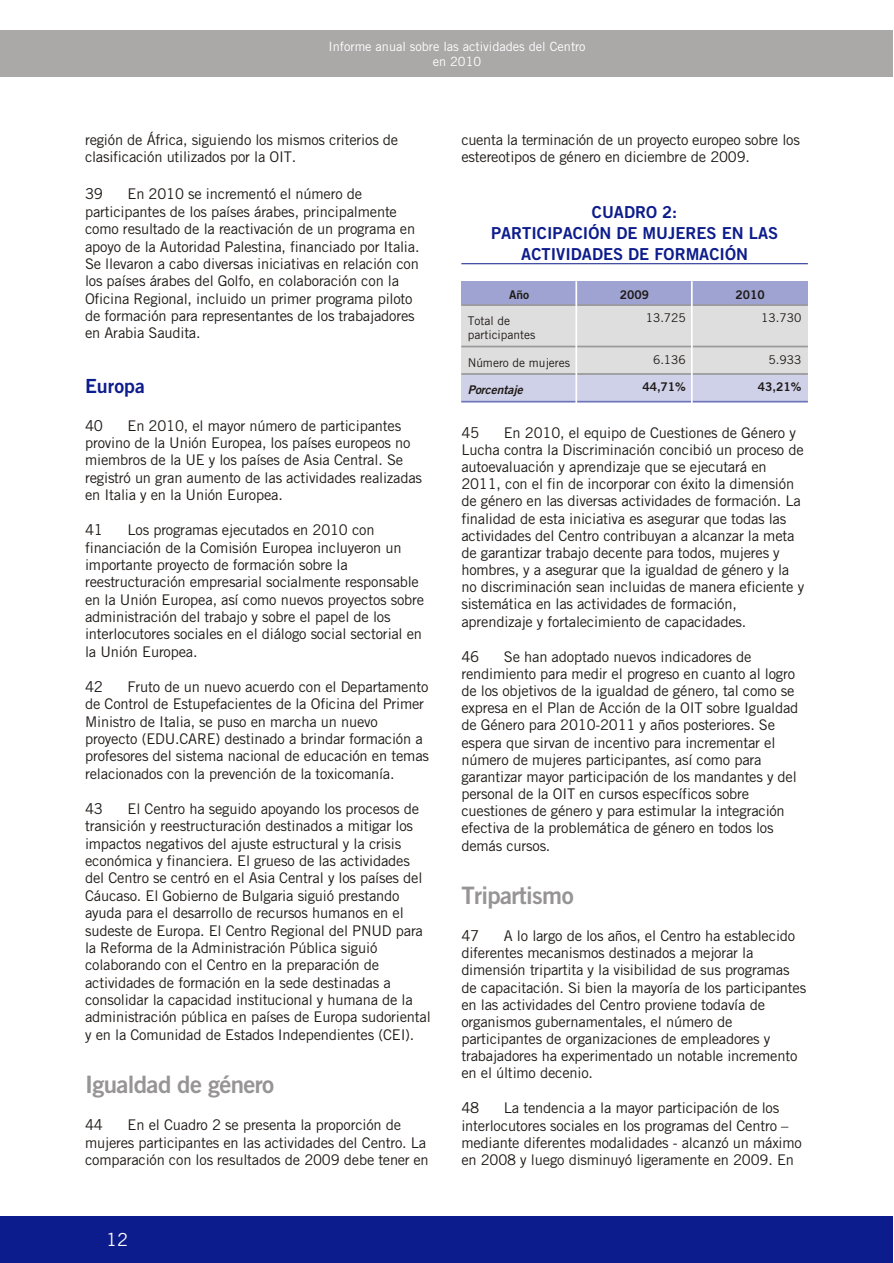
<style>
.page{position:relative;width:894px;height:1263px;background:#fff}
.page>*{position:absolute;margin:0;border:0;box-sizing:border-box;transform-origin:0 0}
.t1{font:24px "Trade Gothic Bold Two";letter-spacing:-.025em;color:#969494}
.t2{font:19.5px "Trade Gothic Bold Two";color:#0d1c8c}
.t3{font:18px "Trade Gothic";color:#fff}
.t4{font:16.5px/20.9px "Trade Gothic Bold Two";color:#0d1c8c;text-align:center}
.t5{font:15px "Trade Gothic";letter-spacing:-.015em;color:#1f1a17}
.t6{font:14.7px/17.4px "Trade Gothic";letter-spacing:-.01em;color:#1f1a17}
.t7{font:12.75px/14.9px "Trade Gothic";color:#fff;text-align:center}
.t8{font:12px/14px "Trade Gothic";color:#1f1a17}
.t9{font:12px "Trade Gothic Bold Two";color:#1f1a17}
.t10{font:italic 12px "Trade Gothic Bold Two";letter-spacing:-.005em;color:#1f1a17}
</style>
<div class="page">
<div style="left:0;top:1216px;width:893px;height:47px;background:#0d1c8c"></div>
<hr style="left:461px;top:263px;width:347px;height:1px;background:#0d1c8c">
<div style="left:461px;top:281px;width:116px;height:25px;background:#9ea3d1"></div>
<div style="left:577px;top:281px;width:115px;height:25px;background:#9ea3d1"></div>
<div style="left:692px;top:281px;width:116px;height:25px;background:#9ea3d1"></div>
<div style="left:461px;top:306px;width:116px;height:41px;background:#dedede"></div>
<div style="left:577px;top:306px;width:115px;height:41px;background:#dedede"></div>
<div style="left:692px;top:306px;width:116px;height:41px;background:#dedede"></div>
<div style="left:461px;top:347px;width:116px;height:27px;background:#dedede"></div>
<div style="left:577px;top:347px;width:115px;height:27px;background:#dedede"></div>
<div style="left:692px;top:347px;width:116px;height:27px;background:#dedede"></div>
<div style="left:461px;top:374px;width:116px;height:28px;background:#cfd1e8"></div>
<div style="left:577px;top:374px;width:115px;height:28px;background:#cfd1e8"></div>
<div style="left:692px;top:374px;width:116px;height:28px;background:#cfd1e8"></div>
<hr style="left:461px;top:304px;width:347px;height:2px;background:#999">
<hr style="left:461px;top:346px;width:347px;height:1px;background:#999">
<hr style="left:461px;top:373px;width:347px;height:2px;background:#999">
<hr style="left:461px;top:401px;width:347px;height:2px;background:#6e75ba">
<hr style="left:575px;top:281px;width:2px;height:122px;background:#fff">
<hr style="left:691px;top:281px;width:2px;height:122px;background:#fff">
<div style="left:0;top:30px;width:893px;height:47px;background:#aba8a8"></div>
<p class="t7" style="left:328px;top:40px;width:259px">Informe anual sobre las actividades del Centro en 2010</p>
<p class="t6" style="left:85px;top:132px;width:315px">región de África, siguiendo los mismos criterios de clasificación utilizados por la OIT.</p>
<p class="t5" style="left:85px;top:188px;width:20px">39</p>
<p class="t6" style="left:85px;top:187px;width:336px;text-indent:43px">En 2010 se incrementó el número de participantes de los países árabes, principalmente como resultado de la reactivación de un programa en apoyo de la Autoridad Palestina, financiado por Italia.<br>Se llevaron a cabo diversas iniciativas en relación con los países árabes del Golfo, en colaboración con la Oficina Regional, incluido un primer programa piloto de formación para representantes de los trabajadores en Arabia Saudita.</p>
<h2 class="t2" style="left:85px;top:378px;width:61px">Europa</h2>
<p class="t5" style="left:85px;top:419px;width:20px">40</p>
<p class="t6" style="left:85px;top:418px;width:339px;text-indent:43px">En 2010, el mayor número de participantes provino de la Unión Europea, los países europeos no miembros de la UE y los países de Asia Central. Se registró un gran aumento de las actividades realizadas en Italia y en la Unión Europea.</p>
<p class="t5" style="left:85px;top:524px;width:20px">41</p>
<p class="t6" style="left:85px;top:522px;width:341px;text-indent:43px">Los programas ejecutados en 2010 con financiación de la Comisión Europea incluyeron un importante proyecto de formación sobre la reestructuración empresarial socialmente responsable en la Unión Europea, así como nuevos proyectos sobre administración del trabajo y sobre el papel de los interlocutores sociales en el diálogo social sectorial en la Unión Europea.</p>
<p class="t5" style="left:85px;top:680px;width:20px">42</p>
<p class="t6" style="left:85px;top:679px;width:346px;text-indent:43px">Fruto de un nuevo acuerdo con el Departamento de Control de Estupefacientes de la Oficina del Primer Ministro de Italia, se puso en marcha un nuevo proyecto (EDU.CARE) destinado a brindar formación a profesores del sistema nacional de educación en temas relacionados con la prevención de la toxicomanía.</p>
<p class="t5" style="left:85px;top:802px;width:20px">43</p>
<p class="t6" style="left:85px;top:801px;width:347px;text-indent:43px">El Centro ha seguido apoyando los procesos de transición y reestructuración destinados a mitigar los impactos negativos del ajuste estructural y la crisis económica y financiera. El grueso de las actividades del Centro se centró en el Asia Central y los países del Cáucaso. El Gobierno de Bulgaria siguió prestando ayuda para el desarrollo de recursos humanos en el sudeste de Europa. El Centro Regional del PNUD para la Reforma de la Administración Pública siguió colaborando con el Centro en la preparación de actividades de formación en la sede destinadas a consolidar la capacidad institucional y humana de la administración pública en países de Europa sudoriental y en la Comunidad de Estados Independientes (CEI).</p>
<h1 class="t1" style="left:85px;top:1074px;width:191px">Igualdad de género</h1>
<p class="t5" style="left:85px;top:1119px;width:20px">44</p>
<p class="t6" style="left:85px;top:1117px;width:345px;text-indent:43px">En el Cuadro 2 se presenta la proporción de mujeres participantes en las actividades del Centro. La comparación con los resultados de 2009 debe tener en</p>
<p class="t3" style="left:106px;top:1232px;width:23px">12</p>
<p class="t6" style="left:461px;top:132px;width:340px">cuenta la terminación de un proyecto europeo sobre los estereotipos de género en diciembre de 2009.</p>
<p class="t4" style="left:491px;top:203px;width:289px">CUADRO 2:<br>PARTICIPACIÓN DE MUJERES EN LAS<br>ACTIVIDADES DE FORMACIÓN</p>
<p class="t9" style="left:509px;top:290px;width:21px">Año</p>
<p class="t9" style="left:620px;top:290px;width:31px">2009</p>
<p class="t9" style="left:736px;top:290px;width:31px">2010</p>
<p class="t8" style="left:468px;top:315px;width:69px">Total de participantes</p>
<p class="t8" style="left:646px;top:312px;width:42px">13.725</p>
<p class="t8" style="left:761px;top:312px;width:42px">13.730</p>
<p class="t8" style="left:468px;top:356px;width:104px">Número de mujeres</p>
<p class="t8" style="left:653px;top:353px;width:34px">6.136</p>
<p class="t8" style="left:769px;top:353px;width:34px">5.933</p>
<p class="t10" style="left:468px;top:385px;width:57px">Porcentaje</p>
<p class="t9" style="left:642px;top:382px;width:45px">44,71%</p>
<p class="t9" style="left:758px;top:382px;width:45px">43,21%</p>
<p class="t5" style="left:461px;top:426px;width:20px">45</p>
<p class="t6" style="left:461px;top:425px;width:344px;text-indent:43px">En 2010, el equipo de Cuestiones de Género y Lucha contra la Discriminación concibió un proceso de autoevaluación y aprendizaje que se ejecutará en 2011, con el fin de incorporar con éxito la dimensión de género en las diversas actividades de formación. La finalidad de esta iniciativa es asegurar que todas las actividades del Centro contribuyan a alcanzar la meta de garantizar trabajo decente para todos, mujeres y hombres, y a asegurar que la igualdad de género y la no discriminación sean incluidas de manera eficiente y sistemática en las actividades de formación, aprendizaje y fortalecimiento de capacidades.</p>
<p class="t5" style="left:461px;top:650px;width:20px">46</p>
<p class="t6" style="left:461px;top:649px;width:339px;text-indent:43px">Se han adoptado nuevos indicadores de rendimiento para medir el progreso en cuanto al logro de los objetivos de la igualdad de género, tal como se expresa en el Plan de Acción de la OIT sobre Igualdad de Género para 2010-2011 y años posteriores. Se espera que sirvan de incentivo para incrementar el número de mujeres participantes, así como para garantizar mayor participación de los mandantes y del personal de la OIT en cursos específicos sobre cuestiones de género y para estimular la integración efectiva de la problemática de género en todos los demás cursos.</p>
<h1 class="t1" style="left:461px;top:885px;width:114px">Tripartismo</h1>
<p class="t5" style="left:461px;top:929px;width:20px">47</p>
<p class="t6" style="left:461px;top:928px;width:346px;text-indent:43px">A lo largo de los años, el Centro ha establecido diferentes mecanismos destinados a mejorar la dimensión tripartita y la visibilidad de sus programas de capacitación. Si bien la mayoría de los participantes en las actividades del Centro proviene todavía de organismos gubernamentales, el número de participantes de organizaciones de empleadores y trabajadores ha experimentado un notable incremento en el último decenio.</p>
<p class="t5" style="left:461px;top:1102px;width:20px">48</p>
<p class="t6" style="left:461px;top:1101px;width:342px;text-indent:43px">La tendencia a la mayor participación de los interlocutores sociales en los programas del Centro – mediante diferentes modalidades - alcanzó un máximo en 2008 y luego disminuyó ligeramente en 2009. En</p>
</div>
